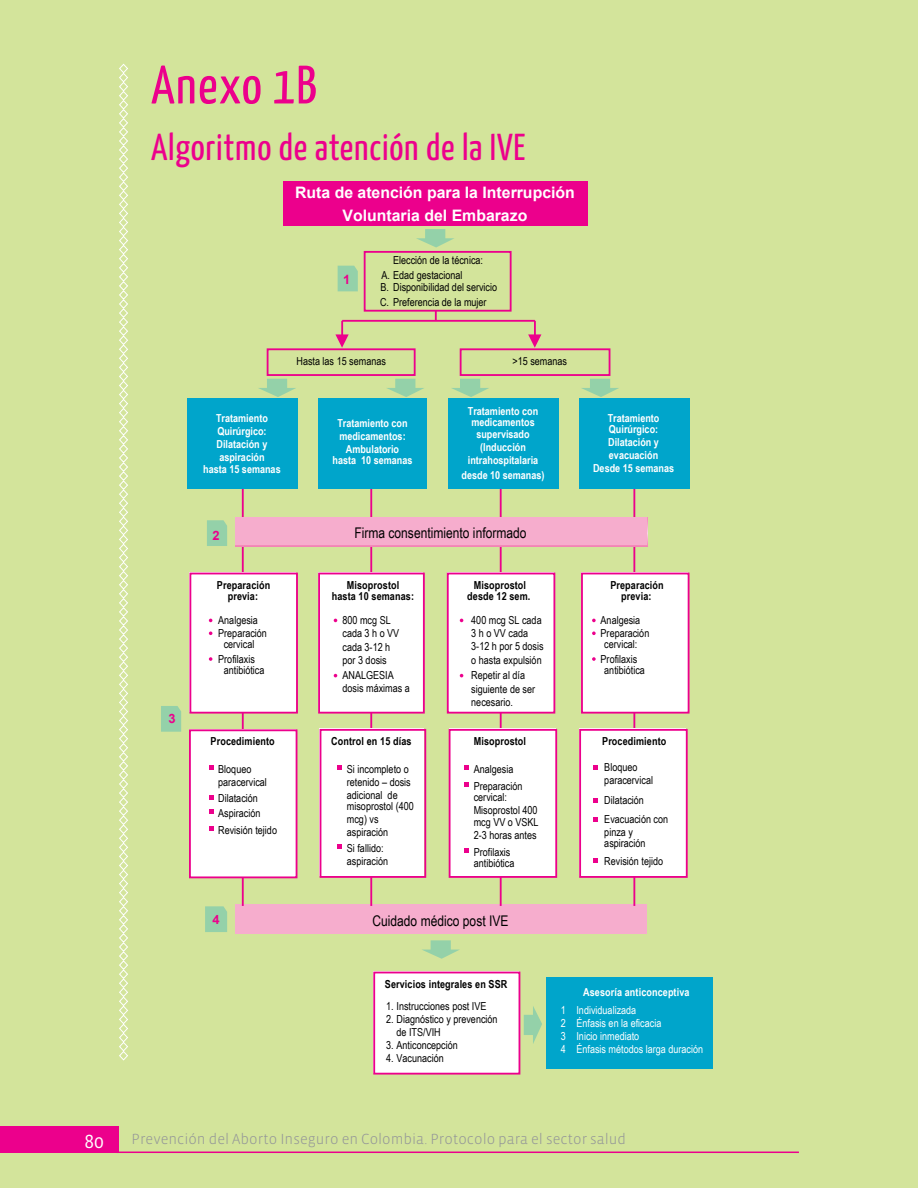
<style>
.page{position:relative;width:918px;height:1188px;background:#d3e49b}
.page>*{position:absolute;margin:0;border:0;box-sizing:border-box;transform-origin:0 0}
.t1{font:54px "Yanone Kaffeesatz";letter-spacing:.02em;color:#ec008c}
.t2{font:37.5px "Yanone Kaffeesatz";letter-spacing:.02em;color:#ec008c}
.t3{font:19.5px "Vista Sans OT";color:#fff}
.t4{font:700 15.9px/22.6px "Arial";color:#fff;text-align:center}
.t5{font:300 15px "Vista Sans OT";color:#939598}
.t6{font:14.7px "Arial Narrow";color:#000}
.t7{font:700 12.9px "Arial";color:#ec008c}
.t8{font:11.1px/12.9px "Arial Narrow";color:#000}
.t9{font:700 11.1px/12.9px "Arial Narrow";color:#fff;text-align:center}
.t10{font:700 11.1px/11.1px "Arial Narrow";letter-spacing:.01em;color:#000;text-align:center}
.t11{font:11.1px/12.9px "Arial Narrow";color:#fff}
</style>
<div class="page">
<svg style="left:119px;top:63px;width:9px;height:998px"></svg>
<div style="left:235px;top:905px;width:412px;height:29px;background:#f6adcd"></div>
<hr style="left:242px;top:488px;width:2px;height:418px;background:#ec008c">
<hr style="left:370px;top:488px;width:2px;height:418px;background:#ec008c">
<hr style="left:500px;top:488px;width:2px;height:418px;background:#ec008c">
<hr style="left:633px;top:488px;width:2px;height:418px;background:#ec008c">
<div style="left:235px;top:518px;width:412px;height:29px;background:#f38ab8"></div>
<svg style="left:416px;top:229px;width:38px;height:18px"></svg>
<svg style="left:258px;top:379px;width:38px;height:18px"></svg>
<svg style="left:387px;top:379px;width:37px;height:18px"></svg>
<svg style="left:451px;top:379px;width:38px;height:18px"></svg>
<svg style="left:422px;top:940px;width:38px;height:19px"></svg>
<svg style="left:524px;top:1006px;width:18px;height:38px"></svg>
<svg style="left:581px;top:379px;width:38px;height:18px"></svg>
<svg style="left:338px;top:266px;width:20px;height:25px"></svg>
<hr style="left:342px;top:320px;width:193px;height:2px;background:#ec008c">
<svg style="left:335px;top:321px;width:14px;height:27px"></svg>
<svg style="left:528px;top:321px;width:13px;height:27px"></svg>
<svg style="left:435px;top:312px;width:2px;height:8px"></svg>
<div style="left:284px;top:181px;width:304px;height:44px;background:#ec008c"></div>
<div style="left:364px;top:251px;width:148px;height:61px;border:2px solid #ec008c"></div>
<div style="left:188px;top:398px;width:110px;height:90px;background:#00a5cb"></div>
<div style="left:267px;top:348px;width:149px;height:28px;border:2px solid #ec008c"></div>
<div style="left:460px;top:348px;width:150px;height:28px;border:2px solid #ec008c"></div>
<div style="left:579px;top:398px;width:111px;height:90px;background:#00a5cb"></div>
<div style="left:449px;top:398px;width:110px;height:90px;background:#00a5cb"></div>
<div style="left:318px;top:398px;width:109px;height:90px;background:#00a5cb"></div>
<div style="left:235px;top:518px;width:412px;height:27px;background:#f6adcd"></div>
<div style="left:189px;top:573px;width:107px;height:139px;background:#fff"></div>
<div style="left:189px;top:573px;width:109px;height:141px;border:2px solid #ec008c"></div>
<div style="left:318px;top:573px;width:105px;height:139px;background:#fff"></div>
<div style="left:318px;top:573px;width:107px;height:141px;border:2px solid #ec008c"></div>
<div style="left:447px;top:573px;width:106px;height:139px;background:#fff"></div>
<div style="left:447px;top:573px;width:108px;height:141px;border:2px solid #ec008c"></div>
<div style="left:581px;top:573px;width:107px;height:139px;background:#fff"></div>
<div style="left:581px;top:573px;width:109px;height:141px;border:2px solid #ec008c"></div>
<div style="left:189px;top:729px;width:107px;height:147px;background:#fff"></div>
<div style="left:189px;top:729px;width:108px;height:149px;border:2px solid #ec008c"></div>
<svg style="left:209px;top:766px;width:4px;height:4px"></svg>
<svg style="left:209px;top:795px;width:4px;height:4px"></svg>
<svg style="left:209px;top:810px;width:4px;height:4px"></svg>
<svg style="left:209px;top:826px;width:4px;height:5px"></svg>
<div style="left:320px;top:729px;width:104px;height:147px;background:#fff"></div>
<div style="left:320px;top:729px;width:106px;height:149px;border:2px solid #ec008c"></div>
<svg style="left:338px;top:766px;width:4px;height:4px"></svg>
<svg style="left:338px;top:845px;width:4px;height:4px"></svg>
<div style="left:449px;top:729px;width:106px;height:147px;background:#fff"></div>
<div style="left:449px;top:729px;width:108px;height:149px;border:2px solid #ec008c"></div>
<svg style="left:465px;top:766px;width:4px;height:4px"></svg>
<svg style="left:465px;top:782px;width:4px;height:4px"></svg>
<svg style="left:465px;top:848px;width:4px;height:5px"></svg>
<div style="left:579px;top:729px;width:107px;height:147px;background:#fff"></div>
<div style="left:579px;top:729px;width:109px;height:149px;border:2px solid #ec008c"></div>
<div style="left:373px;top:972px;width:146px;height:101px;background:#fff"></div>
<div style="left:373px;top:972px;width:147px;height:103px;border:2px solid #ec008c"></div>
<div style="left:546px;top:977px;width:167px;height:92px;background:#00a5cb"></div>
<svg style="left:205px;top:906px;width:22px;height:26px"></svg>
<svg style="left:207px;top:520px;width:20px;height:26px"></svg>
<svg style="left:161px;top:706px;width:20px;height:26px"></svg>
<svg style="left:209px;top:657px;width:3px;height:4px"></svg>
<svg style="left:592px;top:619px;width:4px;height:3px"></svg>
<svg style="left:592px;top:632px;width:4px;height:3px"></svg>
<svg style="left:592px;top:657px;width:4px;height:4px"></svg>
<svg style="left:594px;top:766px;width:4px;height:4px"></svg>
<svg style="left:594px;top:799px;width:4px;height:4px"></svg>
<svg style="left:594px;top:817px;width:4px;height:4px"></svg>
<svg style="left:594px;top:859px;width:4px;height:4px"></svg>
<div style="left:0;top:1127px;width:119px;height:26px;background:#ec008c"></div>
<hr style="left:116px;top:1152px;width:683px;height:1px;background:#ec008c">
<h1 class="t1" style="left:151px;top:52px;width:167px">Anexo 1B</h1>
<h2 class="t2" style="left:151px;top:125px;width:376px">Algoritmo de atención de la IVE</h2>
<h3 class="t4" style="left:295px;top:182px;width:281px">Ruta de atención para la Interrupción<br>Voluntaria del Embarazo</h3>
<p class="t8" style="left:381px;top:252px;width:103px;line-height:14.7px;text-indent:12px">Elección de la técnica:<br>A. Edad gestacional</p>
<p class="t8" style="left:380px;top:280px;width:119px;line-height:14.7px">B. Disponibilidad del servicio<br>C. Preferencia de la mujer</p>
<p class="t7" style="left:343px;top:271px;width:9px">1</p>
<p class="t7" style="left:168px;top:710px;width:9px">3</p>
<p class="t9" style="left:203px;top:411px;width:79px">Tratamiento<br>Quirúrgico:<br>Dilatación y aspiración<br>hasta 15 semanas</p>
<p class="t8" style="left:296px;top:354px;width:91px">Hasta las 15 semanas</p>
<p class="t8" style="left:512px;top:354px;width:56px">&gt;15 semanas</p>
<p class="t9" style="left:337px;top:417px;width:72px">Tratamiento con medicamentos:<br>Ambulatorio</p>
<p class="t9" style="left:333px;top:453px;width:81px">hasta 10 semanas</p>
<p class="t9" style="left:468px;top:405px;width:72px;line-height:11.1px">Tratamiento con medicamentos</p>
<p class="t9" style="left:468px;top:428px;width:72px">supervisado (Inducción intrahospitalaria</p>
<p class="t9" style="left:462px;top:468px;width:84px">desde 10 semanas)</p>
<p class="t7" style="left:213px;top:526px;width:9px">2</p>
<p class="t10" style="left:217px;top:579px;width:55px">Preparación previa:</p>
<p class="t8" style="left:218px;top:613px;width:50px">Analgesia<br>Preparación</p>
<p class="t8" style="left:218px;top:636px;width:38px;line-height:14.7px;text-align:center">cervical<br>Profilaxis</p>
<p class="t8" style="left:224px;top:663px;width:42px">antibiótica</p>
<p class="t10" style="left:211px;top:735px;width:66px">Procedimiento</p>
<p class="t8" style="left:218px;top:762px;width:50px">Bloqueo paracervical</p>
<p class="t8" style="left:218px;top:791px;width:44px;line-height:14.7px">Dilatación<br>Aspiración</p>
<p class="t8" style="left:218px;top:823px;width:60px">Revisión tejido</p>
<h3 class="t6" style="left:354px;top:522px;width:174px">Firma consentimiento informado</h3>
<p class="t10" style="left:332px;top:579px;width:84px">Misoprostol<br>hasta 10 semanas:</p>
<p class="t8" style="left:343px;top:613px;width:58px">800 mcg SL cada 3 h o VV cada 3-12 h por 3 dosis</p>
<p class="t8" style="left:343px;top:669px;width:69px">ANALGESIA dosis máximas a</p>
<p class="t10" style="left:331px;top:735px;width:82px">Control en 15 días</p>
<p class="t8" style="left:347px;top:762px;width:65px">Si incompleto o retenido – dosis adicional de</p>
<p class="t8" style="left:347px;top:799px;width:68px">misoprostol (400 mcg) vs aspiración</p>
<p class="t8" style="left:347px;top:841px;width:43px">Si fallido: aspiración</p>
<p class="t10" style="left:467px;top:579px;width:65px">Misoprostol desde 12 sem.</p>
<p class="t8" style="left:471px;top:613px;width:74px">400 mcg SL cada<br>3 h o VV cada<br>3-12 h por 5 dosis o hasta expulsión</p>
<p class="t8" style="left:471px;top:668px;width:65px">Repetir al día siguiente de ser necesario.</p>
<p class="t10" style="left:474px;top:735px;width:54px">Misoprostol</p>
<p class="t8" style="left:474px;top:760px;width:50px;line-height:16.5px">Analgesia<br>Preparación</p>
<p class="t8" style="left:474px;top:790px;width:66px">cervical:<br>Misoprostol 400 mcg VV o VSKL<br>2-3 horas antes</p>
<p class="t8" style="left:474px;top:846px;width:42px;line-height:11.1px">Profilaxis antibiótica</p>
<p class="t7" style="left:213px;top:911px;width:9px">4</p>
<h3 class="t6" style="left:372px;top:910px;width:138px">Cuidado médico post IVE</h3>
<p class="t9" style="left:608px;top:412px;width:53px;line-height:11.1px;text-align:left">Tratamiento<br>Quirúrgico:</p>
<p class="t9" style="left:593px;top:435px;width:82px">Dilatación y evacuación<br>Desde 15 semanas</p>
<p class="t10" style="left:610px;top:579px;width:55px">Preparación previa:</p>
<p class="t8" style="left:601px;top:613px;width:50px">Analgesia<br>Preparación</p>
<p class="t8" style="left:601px;top:636px;width:38px;line-height:14.7px;text-align:center">cervical:<br>Profilaxis</p>
<p class="t8" style="left:604px;top:663px;width:42px">antibiótica</p>
<p class="t10" style="left:602px;top:735px;width:66px">Procedimiento</p>
<p class="t8" style="left:604px;top:760px;width:50px">Bloqueo paracervical</p>
<p class="t8" style="left:604px;top:790px;width:65px;line-height:18.9px">Dilatación<br>Evacuación con</p>
<p class="t8" style="left:604px;top:826px;width:43px;line-height:11.1px">pinza y aspiración</p>
<p class="t8" style="left:604px;top:854px;width:60px">Revisión tejido</p>
<p class="t10" style="left:385px;top:978px;width:124px">Servicios integrales en SSR</p>
<p class="t8" style="left:386px;top:999px;width:102px">1. Instrucciones post IVE</p>
<p class="t8" style="left:397px;top:1012px;width:103px;text-indent:-10px">2. Diagnóstico y prevención de ITS/VIH</p>
<p class="t8" style="left:386px;top:1038px;width:73px">3. Anticoncepción</p>
<p class="t8" style="left:386px;top:1051px;width:59px">4. Vacunación</p>
<p class="t9" style="left:583px;top:985px;width:108px">Asesoría anticonceptiva</p>
<p class="t11" style="left:561px;top:1003px;width:144px">1 Individualizada<br>2 Énfasis en la eficacia<br>3 Inicio inmediato<br>4 Énfasis métodos larga duración</p>
<h3 class="t3" style="left:84px;top:1132px;width:21px">80</h3>
<h3 class="t5" style="left:132px;top:1132px;width:496px">Prevención del Aborto Inseguro en Colombia. Protocolo para el sector salud</h3>
</div>
